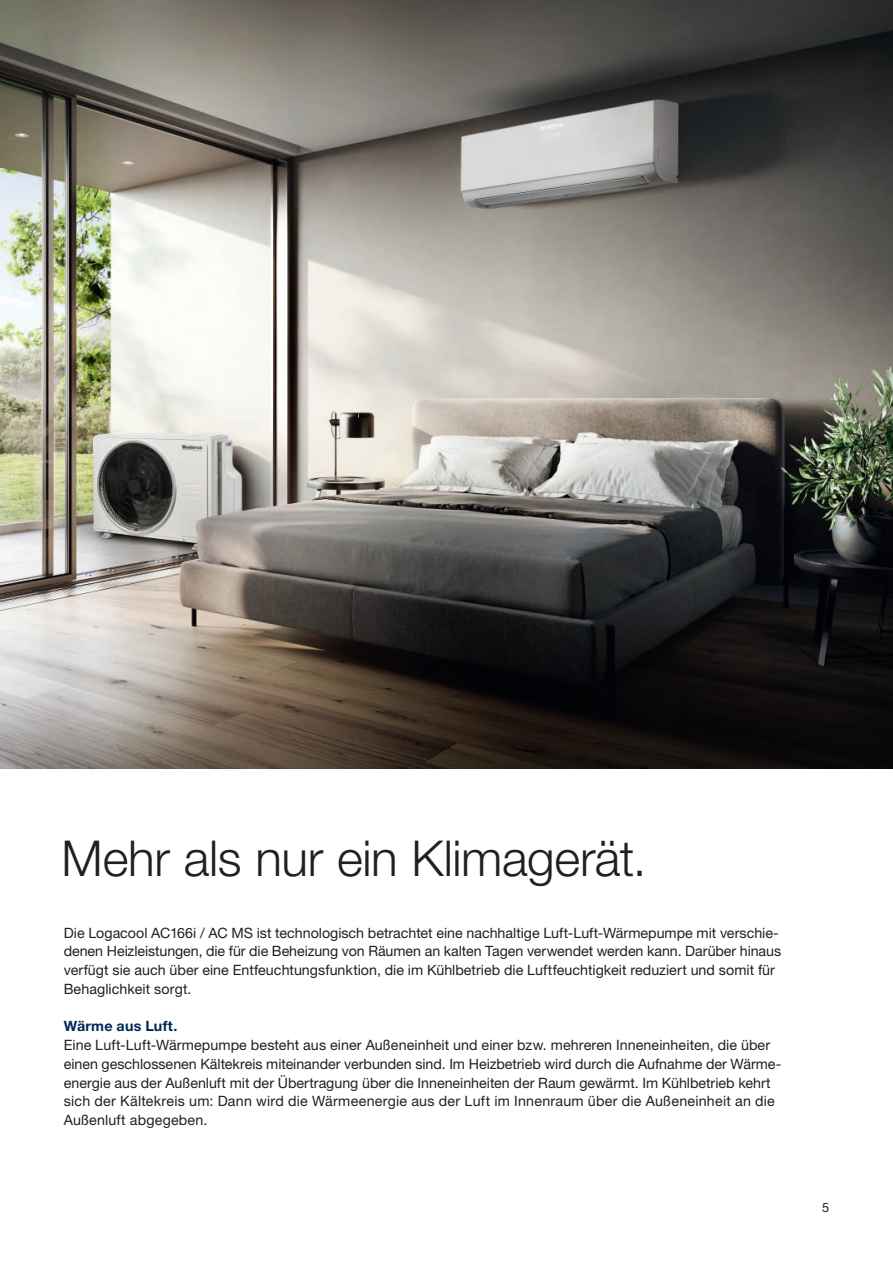
<style>
.page{position:relative;width:893px;height:1263px;background:#fff}
.page>*{position:absolute;margin:0;border:0;box-sizing:border-box;transform-origin:0 0}
.t1{font:300 49.5px "Helvetica Neue LT Pro";letter-spacing:-.01em;color:#231f20}
.t2{font:14.25px/18.8px "Helvetica Neue LT Pro";color:#231f20}
.t3{font:700 14.25px "Helvetica Neue LT Pro";letter-spacing:.015em;color:#002855}
.t4{font:12.75px "Helvetica Neue LT Pro";color:#231f20}
</style>
<div class="page">
<img style="left:0;top:0;width:893px;height:769px">
<h1 class="t1" style="left:62px;top:828px;width:586px">Mehr als nur ein Klimagerät.</h1>
<p class="t2" style="left:64px;top:923px;width:719px">Die Logacool AC166i / AC MS ist technologisch betrachtet eine nachhaltige Luft-Luft-Wärmepumpe mit verschie&shy;denen Heizleistungen, die für die Beheizung von Räumen an kalten Tagen verwendet werden kann. Darüber hinaus verfügt sie auch über eine Entfeuchtungsfunktion, die im Kühlbetrieb die Luftfeuchtigkeit reduziert und somit für Behaglichkeit sorgt.</p>
<p class="t3" style="left:64px;top:1017px;width:115px">Wärme aus Luft.</p>
<p class="t2" style="left:64px;top:1035px;width:719px">Eine Luft-Luft-Wärmepumpe besteht aus einer Außeneinheit und einer bzw. mehreren Inneneinheiten, die über einen geschlossenen Kältekreis miteinander verbunden sind. Im Heizbetrieb wird durch die Aufnahme der Wärme&shy;energie aus der Außenluft mit der Übertragung über die Inneneinheiten der Raum gewärmt. Im Kühlbetrieb kehrt sich der Kältekreis um: Dann wird die Wärmeenergie aus der Luft im Innenraum über die Außeneinheit an die Außenluft abgegeben.</p>
<p class="t4" style="left:822px;top:1199px;width:9px">5</p>
</div>
